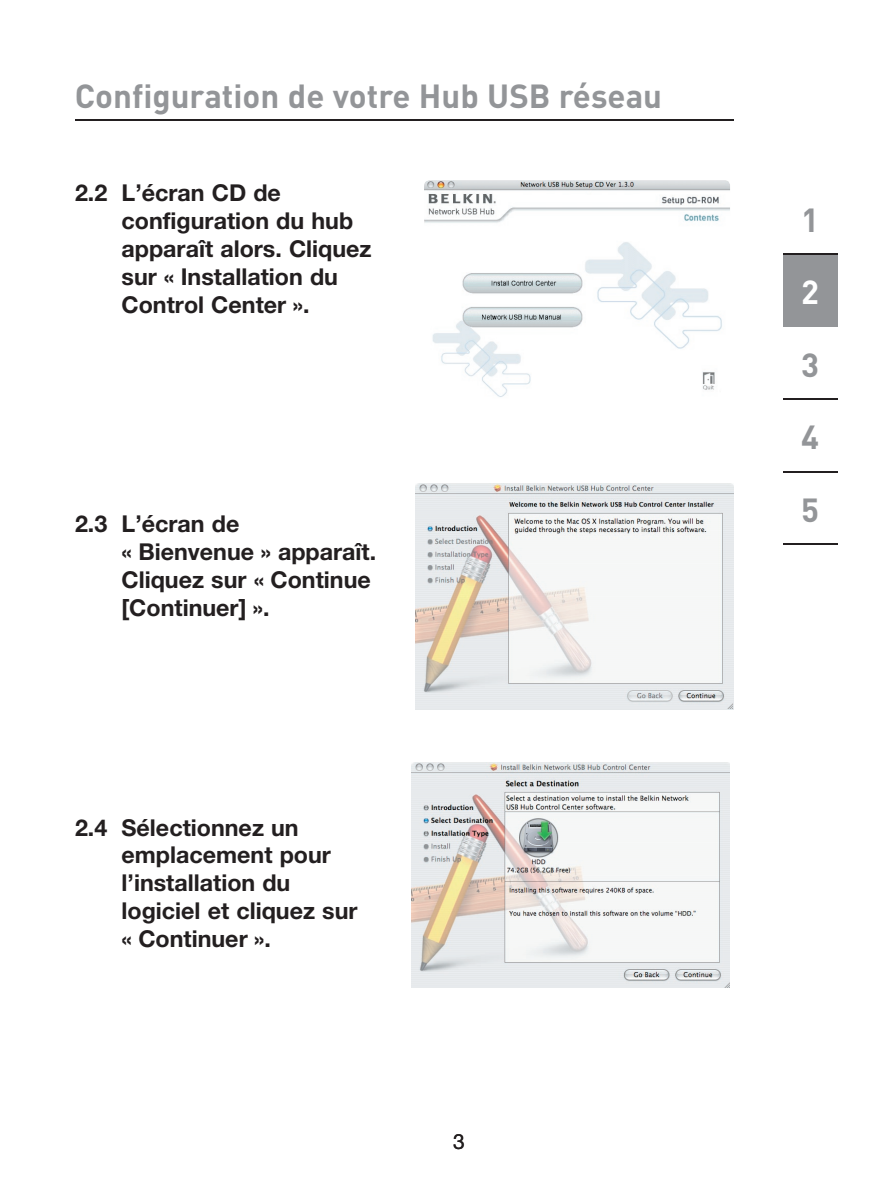
<style>
.page{position:relative;width:893px;height:1188px;background:#fff}
.page>*{position:absolute;margin:0;border:0;box-sizing:border-box;transform-origin:0 0}
.t1{font:700 33px/72.6px "DINOT";color:#939598}
.t2{font:700 33px "DINOT";color:#fff}
.t3{font:700 23.4px/27.9px "Helvetica Neue LT Pro";color:#231f20}
.t4{font:21px "Helvetica Neue LT Pro";color:#231f20}
</style>
<div class="page">
<hr style="left:75px;top:119px;width:659px;height:1px;background:#231f20">
<hr style="left:783px;top:254px;width:54px;height:1px;background:#231f20">
<div style="left:783px;top:255px;width:54px;height:72px;background:#939598"></div>
<hr style="left:783px;top:398px;width:54px;height:2px;background:#231f20">
<hr style="left:783px;top:471px;width:54px;height:1px;background:#231f20">
<hr style="left:783px;top:544px;width:54px;height:1px;background:#231f20">
<img style="left:412px;top:762px;width:318px;height:226px">
<img style="left:415px;top:484px;width:318px;height:225px">
<img style="left:424px;top:180px;width:306px;height:218px;border-radius:5px">
<h1 class="t1" style="left:75px;top:59px;width:589px">Configuration de votre Hub USB réseau</h1>
<p class="t3" style="left:122px;top:178px;width:252px;text-indent:-47px">2.2 L’écran CD de configuration du hub apparaît alors. Cliquez sur « Installation du<br>Control Center ».</p>
<p class="t3" style="left:122px;top:509px;width:256px;text-indent:-47px">2.3 L’écran de<br>« Bienvenue » apparaît.<br>Cliquez sur « Continue [Continuer] ».</p>
<p class="t3" style="left:122px;top:813px;width:238px;text-indent:-47px">2.4 Sélectionnez un emplacement pour l’installation du logiciel et cliquez sur « Continuer ».</p>
<p class="t4" style="left:453px;top:1129px;width:13px">3</p>
<h1 class="t1" style="left:801px;top:183px;width:19px">1</h1>
<h1 class="t2" style="left:801px;top:269px;width:19px">2</h1>
<h1 class="t1" style="left:801px;top:327px;width:19px">3<br>4</h1>
<h1 class="t1" style="left:801px;top:472px;width:19px">5</h1>
</div>
